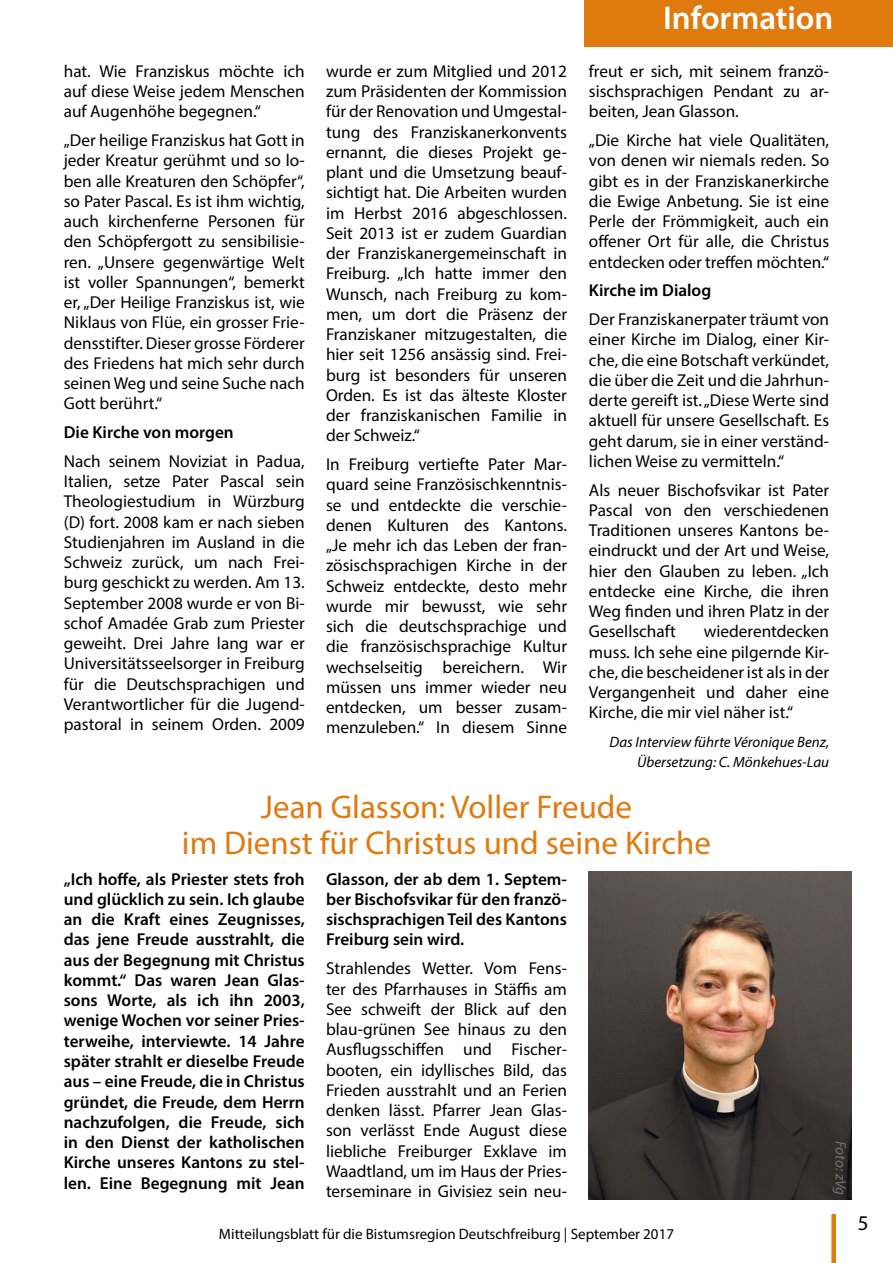
<style>
.page{position:relative;width:893px;height:1263px;background:#fff}
.page>*{position:absolute;margin:0;border:0;box-sizing:border-box;transform-origin:0 0}
.t1{font:33px/36px "Myriad Pro";color:#df7a0e;text-align:center}
.t2{font:600 33px "Myriad Pro";color:#fff}
.t3{font:21px "Myriad Pro";color:#000}
.t4{font:17.25px/20.2px "Myriad Pro";color:#000;text-align:justify}
.t5{font:600 17.25px/20.2px "Myriad Pro";color:#000;text-align:justify}
.t6{font:15px "Myriad Pro";color:#000}
.t7{font:italic 15px/20.2px "Myriad Pro";color:#000;text-align:right}
.t8{font:italic 15px "Myriad Pro";color:#706f6f}
</style>
<div class="page">
<div style="left:831px;top:1214px;width:5px;height:49px;background:#df7a0e"></div>
<div style="left:585px;top:0;width:308px;height:47px;background:#df7a0e"></div>
<img style="left:589px;top:872px;width:262px;height:327px">
<h1 class="t2" style="left:663px;top:-3px;width:172px">Information</h1>
<p class="t4" style="left:589px;top:61px;width:242px">freut er sich, mit seinem franzö&shy;sischsprachigen Pendant zu ar&shy;beiten, Jean Glasson.</p>
<p class="t4" style="left:589px;top:130px;width:242px">„Die Kirche hat viele Qualitäten, von denen wir niemals reden. So gibt es in der Franziskanerkirche die Ewige Anbetung. Sie ist eine Perle der Frömmigkeit, auch ein offener Ort für alle, die Christus entdecken oder treffen möchten.“</p>
<p class="t5" style="left:589px;top:280px;width:124px">Kirche im Dialog</p>
<p class="t4" style="left:589px;top:309px;width:242px">Der Franziskanerpater träumt von einer Kirche im Dialog, einer Kir&shy;che, die eine Botschaft verkündet, die über die Zeit und die Jahrhun&shy;derte gereift ist. „Diese Werte sind aktuell für unsere Gesellschaft. Es geht darum, sie in einer verständ&shy;lichen Weise zu vermitteln.“</p>
<p class="t4" style="left:589px;top:479px;width:242px">Als neuer Bischofsvikar ist Pater Pascal von den verschiedenen Traditionen unseres Kantons be&shy;eindruckt und der Art und Weise, hier den Glauben zu leben. „Ich entdecke eine Kirche, die ihren Weg finden und ihren Platz in der Gesellschaft</p>
<p class="t4" style="left:64px;top:61px;width:242px">hat. Wie Franziskus möchte ich auf diese Weise jedem Menschen auf Augenhöhe begegnen.“</p>
<p class="t4" style="left:64px;top:130px;width:242px">„Der heilige Franziskus hat Gott in jeder Kreatur gerühmt und so lo&shy;ben alle Kreaturen den Schöpfer“, so Pater Pascal. Es ist ihm wichtig, auch kirchenferne Personen für den Schöpfergott zu sensibilisie&shy;ren. „Unsere gegenwärtige Welt ist voller Spannungen“, bemerkt er, „Der Heilige Franziskus ist, wie Niklaus von Flüe, ein grosser Frie&shy;densstifter. Dieser grosse Förderer des Friedens hat mich sehr durch seinen Weg und seine Suche nach Gott berührt.“</p>
<p class="t5" style="left:64px;top:422px;width:172px">Die Kirche von morgen</p>
<p class="t4" style="left:64px;top:451px;width:242px">Nach seinem Noviziat in Padua, Italien, setze Pater Pascal sein Theologiestudium in Würzburg (D) fort. 2008 kam er nach sieben Studienjahren im Ausland in die Schweiz zurück, um nach Frei&shy;burg geschickt zu werden. Am 13.<br>September 2008 wurde er von Bi&shy;schof Amadée Grab zum Priester geweiht. Drei Jahre lang war er Universitätsseelsorger in Freiburg für die Deutschsprachigen und Verantwortlicher für die Jugend&shy;pastoral in seinem Orden. 2009</p>
<p class="t4" style="left:326px;top:61px;width:242px">wurde er zum Mitglied und 2012 zum Präsidenten der Kommission für der Renovation und Umgestal&shy;tung des Franziskanerkonvents ernannt, die dieses Projekt ge&shy;plant und die Umsetzung beauf&shy;sichtigt hat. Die Arbeiten wurden im Herbst 2016 abgeschlossen.<br>Seit 2013 ist er zudem Guardian der Franziskanergemeinschaft in Freiburg. „Ich hatte immer den Wunsch, nach Freiburg zu kom&shy;men, um dort die Präsenz der Franziskaner mitzugestalten, die hier seit 1256 ansässig sind. Frei&shy;burg ist besonders für unseren Orden. Es ist das älteste Kloster der franziskanischen Familie in der Schweiz.“</p>
<p class="t4" style="left:326px;top:454px;width:242px">In Freiburg vertiefte Pater Mar&shy;quard seine Französischkenntnis&shy;se und entdeckte die verschie&shy;denen Kulturen des Kantons. „Je mehr ich das Leben der fran&shy;zösischsprachigen Kirche in der Schweiz entdeckte, desto mehr wurde mir bewusst, wie sehr sich die deutschsprachige und die französischsprachige Kultur wechselseitig bereichern. Wir müssen uns immer wieder neu entdecken, um besser zusam&shy;menzuleben.“ In diesem Sinne</p>
<p class="t4" style="left:589px;top:621px;width:242px;text-indent:115px">wiederentdecken muss. Ich sehe eine pilgernde Kir&shy;che, die bescheidener ist als in der Vergangenheit und daher eine Kirche, die mir viel näher ist.“</p>
<p class="t7" style="left:610px;top:732px;width:221px">Das Interview führte Véronique Benz,<br>Übersetzung: C. Mönkehues-Lau</p>
<h1 class="t1" style="left:182px;top:788px;width:531px">Jean Glasson: Voller Freude<br>im Dienst für Christus und seine Kirche</h1>
<p class="t5" style="left:64px;top:868px;width:242px">„Ich hoffe, als Priester stets froh und glücklich zu sein. Ich glaube an die Kraft eines Zeugnisses, das jene Freude ausstrahlt, die aus der Begegnung mit Christus kommt.“ Das waren Jean Glas&shy;sons Worte, als ich ihn 2003, wenige Wochen vor seiner Pries&shy;terweihe, interviewte. 14 Jahre später strahlt er dieselbe Freude aus – eine Freude, die in Christus gründet, die Freude, dem Herrn nachzufolgen, die Freude, sich in den Dienst der katholischen Kirche unseres Kantons zu stel&shy;len. Eine Begegnung mit Jean</p>
<p class="t5" style="left:326px;top:868px;width:242px">Glasson, der ab dem 1. Septem&shy;ber Bischofsvikar für den franzö&shy;sischsprachigen Teil des Kantons Freiburg sein wird.</p>
<p class="t4" style="left:326px;top:958px;width:242px">Strahlendes Wetter. Vom Fens&shy;ter des Pfarrhauses in Stäffis am See schweift der Blick auf den blau-grünen See hinaus zu den Ausflugsschiffen und Fischer&shy;booten, ein idyllisches Bild, das Frieden ausstrahlt und an Ferien denken lässt. Pfarrer Jean Glas&shy;son verlässt Ende August diese liebliche Freiburger Exklave im Waadtland, um im Haus der Pries&shy;terseminare in Givisiez sein neu-</p>
<p class="t8" style="left:850px;top:1141px;width:56px;rotate:90deg">Foto: zVg</p>
<p class="t6" style="left:219px;top:1224px;width:457px">Mitteilungsblatt für die Bistumsregion Deutschfreiburg | September 2017</p>
<p class="t3" style="left:858px;top:1210px;width:12px">5</p>
</div>
